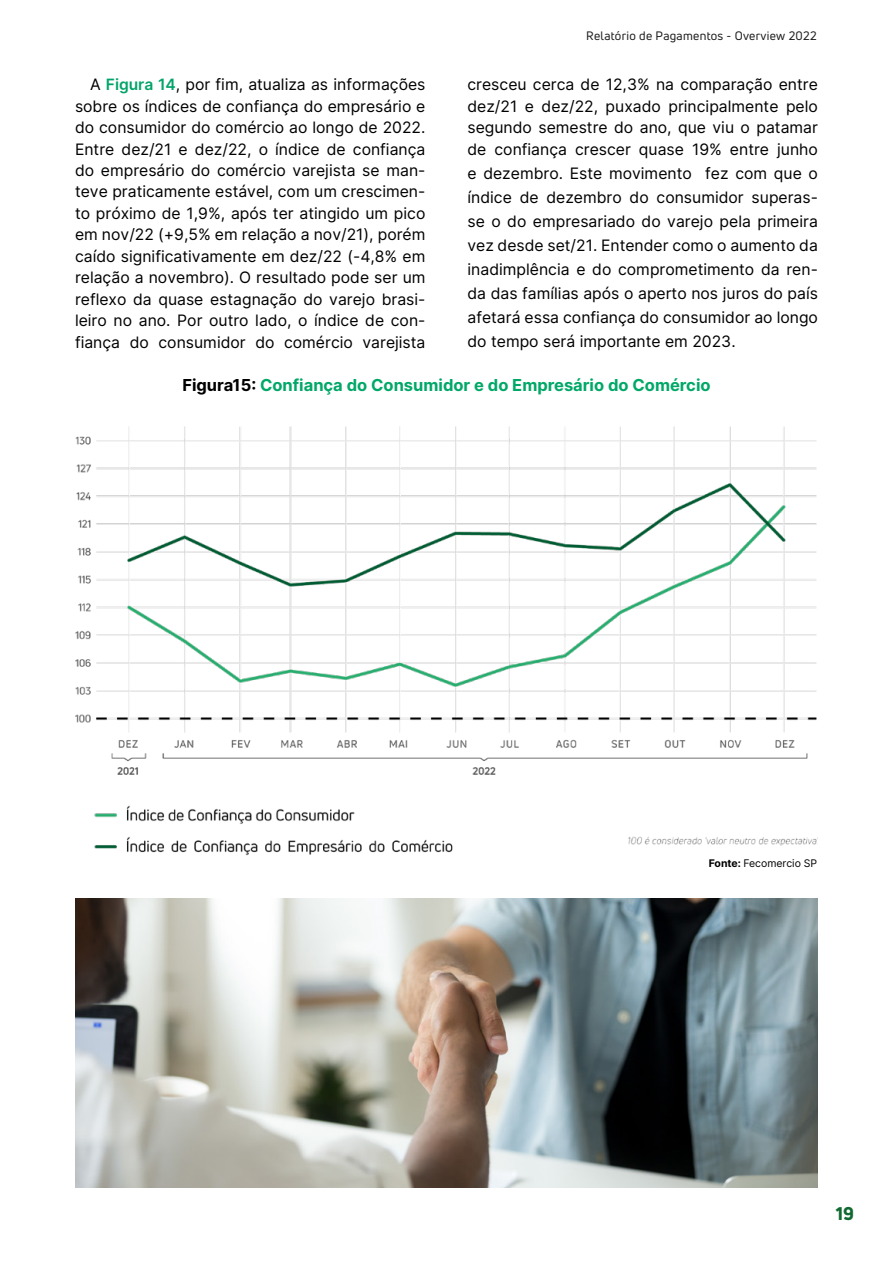
<style>
.page{position:relative;width:893px;height:1263px;background:#fff}
.page>*{position:absolute;margin:0;border:0;box-sizing:border-box;transform-origin:0 0}
.t1{font:800 18px "Uni Neue";color:#126930}
.Heading_1{font:700 16.5px "Inter";color:#00a868}
.t2{font:15.75px/21.5px "Inter";color:#000;text-align:justify}
.t3{font:12px "Uni Neue";letter-spacing:.025em;color:#1b1b1b}
.Heading_1-2{font:10.5px "Inter";color:#000}
.s1{font-weight:600;font-size:15.6px;color:#00a468}
.s2{color:#000}
.s3{font-weight:700}
</style>
<div class="page">
<img style="left:75px;top:426px;width:743px;height:430px">
<img style="left:75px;top:898px;width:743px;height:290px">
<p class="t3" style="left:586px;top:28px;width:232px">Relatório de Pagamentos - Overview 2022</p>
<p class="t2" style="left:75px;top:73px;width:352px;text-indent:15px">A <span class="s1">Figura 14</span>, por fim, atualiza as informações sobre os índices de confiança do empresário e do consumidor do comércio ao longo de 2022.<br>Entre dez/21 e dez/22, o índice de confiança do empresário do comércio varejista se man&shy;teve praticamente estável, com um crescimen&shy;to próximo de 1,9%, após ter atingido um pico em nov/22 (+9,5% em relação a nov/21), porém caído significativamente em dez/22 (-4,8% em relação a novembro). O resultado pode ser um reflexo da quase estagnação do varejo brasi&shy;leiro no ano. Por outro lado, o índice de con&shy;fiança do consumidor do comércio varejista</p>
<p class="t2" style="left:467px;top:73px;width:352px">cresceu cerca de 12,3% na comparação entre dez/21 e dez/22, puxado principalmente pelo segundo semestre do ano, que viu o patamar de confiança crescer quase 19% entre junho</p>
<p class="t2" style="left:467px;top:160px;width:352px;line-height:24px">e dezembro. Este movimento fez com que o índice de dezembro do consumidor superas&shy;se o do empresariado do varejo pela primeira vez desde set/21. Entender como o aumento da inadimplência e do comprometimento da ren&shy;da das famílias após o aperto nos juros do país afetará essa confiança do consumidor ao longo do tempo será importante em 2023.</p>
<p class="Heading_1" style="left:182px;top:373px;width:530px"><span class="s2">Figura15:</span> Confiança do Consumidor e do Empresário do Comércio</p>
<p class="Heading_1-2" style="left:709px;top:855px;width:110px"><span class="s3">Fonte:</span> Fecomercio SP</p>
<p class="t1" style="left:836px;top:1202px;width:20px">19</p>
</div>
